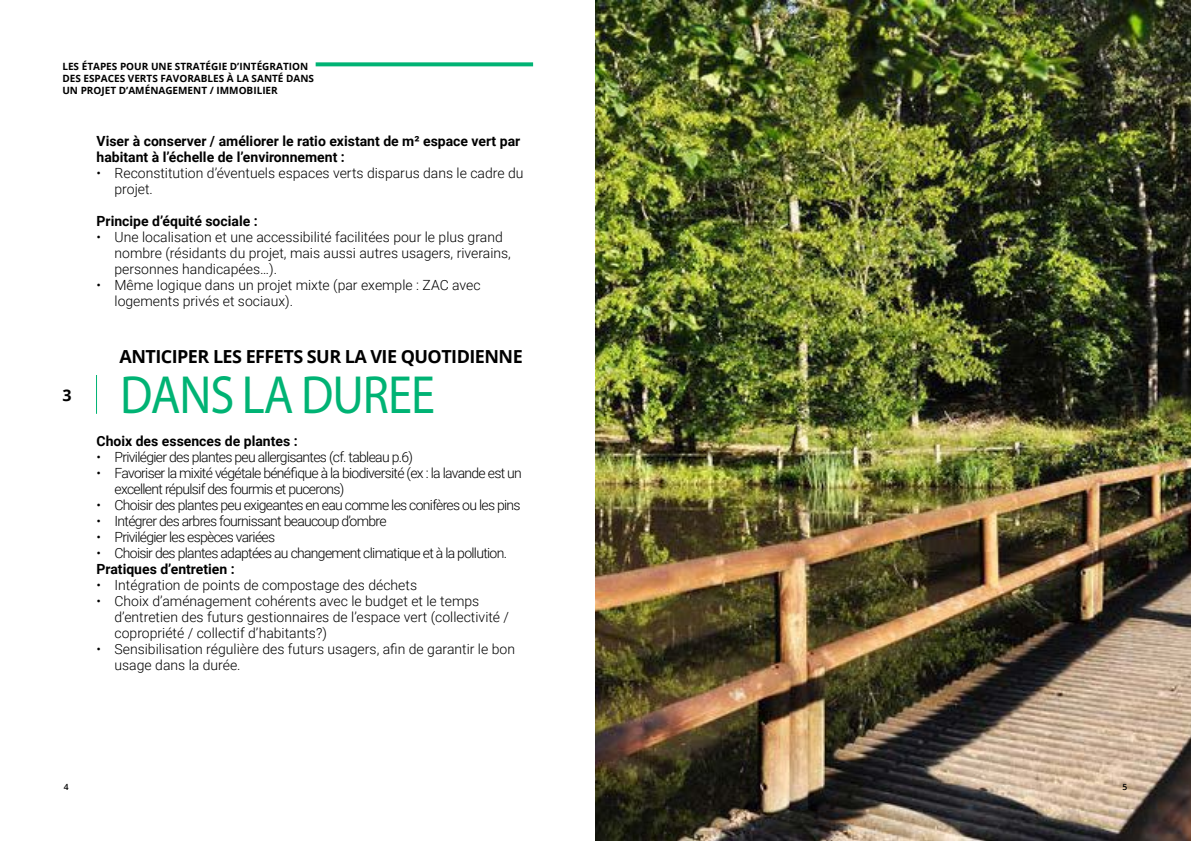
<style>
.page{position:relative;width:1191px;height:842px;background:#fff}
.page>*{position:absolute;margin:0;border:0;box-sizing:border-box;transform-origin:0 0}
.t1{font:54px "Myriad Pro";letter-spacing:-.02em;color:#00b374;scale:.9 1}
.t2{font:700 18px "Open Sans";letter-spacing:-.03em;color:#000}
.t3{font:700 16px "Open Sans";color:#000}
.t4{font:300 14px/16px "Roboto";color:#000}
.t5{font:300 14px/16px "Roboto";letter-spacing:-.05em;color:#000}
.t6{font:700 14px/16px "Roboto";color:#000}
.t7{font:700 10px/12px "Open Sans";color:#000}
.t8{font:600 8.5px "Open Sans";color:#000}
</style>
<div class="page">
<svg style="left:316px;top:62px;width:217px;height:4px"></svg>
<hr style="left:96px;top:375px;width:1px;height:39px;background:#00b374">
<img style="left:595px;top:0;width:596px;height:840px">
<p class="t7" style="left:62px;top:60px;width:253px">LES ÉTAPES POUR UNE STRATÉGIE D’INTÉGRATION<br>DES ESPACES VERTS FAVORABLES À LA SANTÉ DANS<br>UN PROJET D’AMÉNAGEMENT / IMMOBILIER</p>
<p class="t6" style="left:96px;top:132px;width:425px">Viser à conserver / améliorer le ratio existant de m² espace vert par habitant à l’échelle de l’environnement :</p>
<p class="t4" style="left:114px;top:164px;width:410px;text-indent:-18px">• Reconstitution d’éventuels espaces verts disparus dans le cadre du projet.</p>
<p class="t6" style="left:96px;top:212px;width:163px">Principe d’équité sociale :</p>
<p class="t4" style="left:114px;top:228px;width:398px;text-indent:-18px">• Une localisation et une accessibilité facilitées pour le plus grand nombre (résidants du projet, mais aussi autres usagers, riverains, personnes handicapées…).</p>
<p class="t4" style="left:114px;top:276px;width:368px;text-indent:-18px">• Même logique dans un projet mixte (par exemple : ZAC avec logements privés et sociaux).</p>
<p class="t3" style="left:62px;top:383px;width:11px">3</p>
<p class="t2" style="left:120px;top:344px;width:405px">ANTICIPER LES EFFETS SUR LA VIE QUOTIDIENNE</p>
<h1 class="t1" style="left:120px;top:361px;width:351px">DANS LA DUREE</h1>
<p class="t6" style="left:96px;top:432px;width:203px">Choix des essences de plantes :</p>
<p class="t5" style="left:96px;top:448px;width:318px">• Privilégier des plantes peu allergisantes (cf. tableau p.6)</p>
<p class="t5" style="left:114px;top:464px;width:409px;text-indent:-18px">• Favoriser la mixité végétale bénéfique à la biodiversité (ex : la lavande est un excellent répulsif des fourmis et pucerons)</p>
<p class="t5" style="left:96px;top:496px;width:426px">• Choisir des plantes peu exigeantes en eau comme les conifères ou les pins</p>
<p class="t5" style="left:96px;top:512px;width:291px">• Intégrer des arbres fournissant beaucoup d’ombre</p>
<p class="t5" style="left:96px;top:528px;width:180px">• Privilégier les espèces variées</p>
<p class="t5" style="left:96px;top:544px;width:412px">• Choisir des plantes adaptées au changement climatique et à la pollution.</p>
<p class="t6" style="left:96px;top:560px;width:140px">Pratiques d’entretien :</p>
<p class="t4" style="left:96px;top:576px;width:322px">• Intégration de points de compostage des déchets</p>
<p class="t4" style="left:114px;top:592px;width:396px;text-indent:-18px">• Choix d’aménagement cohérents avec le budget et le temps d’entretien des futurs gestionnaires de l’espace vert (collectivité / copropriété / collectif d’habitants?)</p>
<p class="t4" style="left:114px;top:640px;width:402px;text-indent:-18px">• Sensibilisation régulière des futurs usagers, afin de garantir le bon usage dans la durée.</p>
<p class="t8" style="left:64px;top:781px;width:6px">4</p>
<p class="t8" style="left:1122px;top:781px;width:6px">5</p>
</div>
